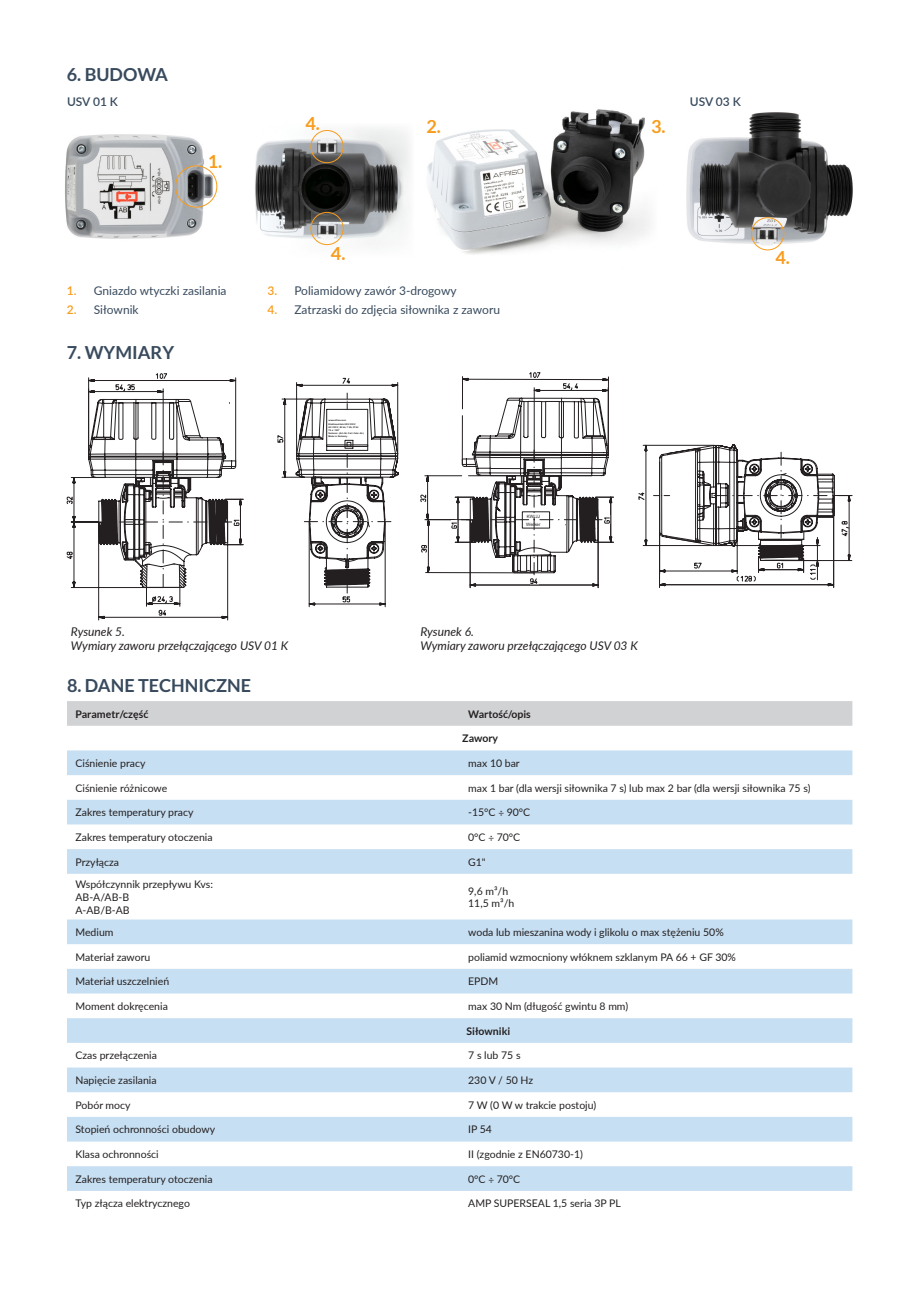
<style>
.page{position:relative;width:919px;height:1289px;background:#fff}
.page>*{position:absolute;margin:0;border:0;box-sizing:border-box;transform-origin:0 0}
.t1{font:700 18px "Lato";color:#384a5d}
.t2{font:700 18px "Lato";color:#f89c1c}
.t3{font:12px "Lato";color:#384a5d}
.t4{font:italic 12px/14.4px "Lato";color:#231f20}
.t5{font:600 12px "Lato";color:#384a5d}
.t6{font:10.5px "Lato";color:#231f20}
.t7{font:700 10.5px "Lato";color:#231f20}
.t8{font:4.5px/7.8px "Arial";color:#231f20}
.t9{font:700 2.25px/3.2px "Arial";color:#231f20}
.s1{font-weight:600;color:#f89c1c}
</style>
<div class="page">
<div style="left:67px;top:701px;width:785px;height:24px;background:#d1d2d4"></div>
<svg style="left:67px;top:750px;width:785px;height:440px"></svg>
<svg style="left:461px;top:701px;width:148px;height:140px"></svg>
<svg style="left:469px;top:584px;width:366px;height:5px"></svg>
<svg style="left:420px;top:372px;width:429px;height:212px"></svg>
<svg style="left:66px;top:373px;width:177px;height:248px"></svg>
<svg style="left:277px;top:377px;width:122px;height:230px"></svg>
<img style="left:65px;top:134px;width:153px;height:105px">
<img style="left:427px;top:109px;width:224px;height:146px">
<div style="left:175px;top:165px;width:42px;height:42px;border:1px solid #f89c1c;border-radius:50%"></div>
<img style="left:255px;top:128px;width:156px;height:118px">
<div style="left:310px;top:212px;width:33px;height:33px;border:1px solid #f89c1c;border-radius:50%"></div>
<div style="left:310px;top:130px;width:33px;height:33px;border:1px solid #f89c1c;border-radius:50%"></div>
<img style="left:686px;top:112px;width:167px;height:139px">
<div style="left:751px;top:217px;width:33px;height:33px;border:1px solid #f89c1c;border-radius:50%"></div>
<p class="t1" style="left:67px;top:64px;width:103px">6. BUDOWA</p>
<p class="t5" style="left:67px;top:93px;width:53px">USV 01 K</p>
<p class="t2" style="left:208px;top:151px;width:16px">1.</p>
<p class="t3" style="left:67px;top:281px;width:161px"><span class="s1">1.</span> Gniazdo wtyczki zasilania</p>
<p class="t3" style="left:67px;top:301px;width:73px"><span class="s1">2.</span> Siłownik</p>
<p class="t1" style="left:67px;top:342px;width:109px">7. WYMIARY</p>
<p class="t2" style="left:305px;top:113px;width:16px">4.</p>
<p class="t2" style="left:426px;top:116px;width:16px">2.</p>
<p class="t2" style="left:651px;top:116px;width:16px">3.</p>
<p class="t5" style="left:689px;top:93px;width:53px">USV 03 K</p>
<p class="t2" style="left:331px;top:243px;width:16px">4.</p>
<p class="t3" style="left:267px;top:281px;width:191px"><span class="s1">3.</span> Poliamidowy zawór 3-drogowy</p>
<p class="t3" style="left:267px;top:301px;width:234px"><span class="s1">4.</span> Zatrzaski do zdjęcia siłownika z zaworu</p>
<p class="t9" style="left:328px;top:419px;width:19px">www.afriso.com</p>
<p class="t9" style="left:328px;top:435px;width:20px">Made in Germany</p>
<p class="t9" style="left:328px;top:422px;width:31px">Elektroantrieb USV 230 V<br>AC 230 V, 50 Hz, 7 VA, IP 54</p>
<p class="t9" style="left:328px;top:432px;width:37px">Seriennr. (Art.-Nr. Fert. Fabr.-Nr.)</p>
<p class="t9" style="left:328px;top:429px;width:12px">75 s / 180°</p>
<p class="t8" style="left:526px;top:512px;width:16px">KW/JJ<br>Werker</p>
<p class="t2" style="left:775px;top:247px;width:16px">4.</p>
<p class="t4" style="left:71px;top:623px;width:219px">Rysunek 5.<br>Wymiary zaworu przełączającego USV 01 K</p>
<p class="t4" style="left:420px;top:623px;width:219px">Rysunek 6.<br>Wymiary zaworu przełączającego USV 03 K</p>
<p class="t1" style="left:67px;top:675px;width:186px">8. DANE TECHNICZNE</p>
<p class="t7" style="left:75px;top:707px;width:74px">Parametr/część</p>
<p class="t7" style="left:468px;top:707px;width:64px">Wartość/opis</p>
<p class="t7" style="left:462px;top:732px;width:38px">Zawory</p>
<p class="t6" style="left:75px;top:755px;width:71px">Ciśnienie pracy</p>
<p class="t6" style="left:468px;top:755px;width:53px">max 10 bar</p>
<p class="t6" style="left:75px;top:780px;width:93px">Ciśnienie różnicowe</p>
<p class="t6" style="left:468px;top:780px;width:344px">max 1 bar (dla wersji siłownika 7 s) lub max 2 bar (dla wersji siłownika 75 s)</p>
<p class="t6" style="left:75px;top:805px;width:119px">Zakres temperatury pracy</p>
<p class="t6" style="left:468px;top:805px;width:64px">-15°C ÷ 90°C</p>
<p class="t6" style="left:75px;top:829px;width:139px">Zakres temperatury otoczenia</p>
<p class="t6" style="left:468px;top:829px;width:54px">0°C ÷ 70°C</p>
<p class="t6" style="left:75px;top:854px;width:45px">Przyłącza</p>
<p class="t6" style="left:468px;top:854px;width:19px">G1"</p>
<p class="t6" style="left:75px;top:877px;width:139px">Współczynnik przepływu Kvs:</p>
<p class="t6" style="left:75px;top:889px;width:55px">AB-A/AB-B</p>
<p class="t6" style="left:75px;top:902px;width:56px">A-AB/B-AB</p>
<p class="t6" style="left:468px;top:883px;width:41px">9,6 m³/h</p>
<p class="t6" style="left:468px;top:895px;width:48px">11,5 m³/h</p>
<p class="t6" style="left:75px;top:924px;width:40px">Medium</p>
<p class="t6" style="left:468px;top:924px;width:257px">woda lub mieszanina wody i glikolu o max stężeniu 50%</p>
<p class="t6" style="left:75px;top:949px;width:76px">Materiał zaworu</p>
<p class="t6" style="left:468px;top:949px;width:269px">poliamid wzmocniony włóknem szklanym PA 66 + GF 30%</p>
<p class="t6" style="left:75px;top:974px;width:95px">Materiał uszczelnień</p>
<p class="t6" style="left:468px;top:974px;width:32px">EPDM</p>
<p class="t6" style="left:75px;top:998px;width:94px">Moment dokręcenia</p>
<p class="t6" style="left:468px;top:998px;width:161px">max 30 Nm (długość gwintu 8 mm)</p>
<p class="t7" style="left:466px;top:1024px;width:45px">Siłowniki</p>
<p class="t6" style="left:75px;top:1048px;width:83px">Czas przełączenia</p>
<p class="t6" style="left:468px;top:1048px;width:54px">7 s lub 75 s</p>
<p class="t6" style="left:75px;top:1072px;width:83px">Napięcie zasilania</p>
<p class="t6" style="left:468px;top:1072px;width:66px">230 V / 50 Hz</p>
<p class="t6" style="left:75px;top:1097px;width:57px">Pobór mocy</p>
<p class="t6" style="left:468px;top:1097px;width:130px">7 W (0 W w trakcie postoju)</p>
<p class="t6" style="left:75px;top:1122px;width:141px">Stopień ochronności obudowy</p>
<p class="t6" style="left:468px;top:1122px;width:25px">IP 54</p>
<p class="t6" style="left:75px;top:1146px;width:85px">Klasa ochronności</p>
<p class="t6" style="left:468px;top:1146px;width:116px">II (zgodnie z EN60730-1)</p>
<p class="t6" style="left:75px;top:1171px;width:139px">Zakres temperatury otoczenia</p>
<p class="t6" style="left:468px;top:1171px;width:54px">0°C ÷ 70°C</p>
<p class="t6" style="left:75px;top:1196px;width:116px">Typ złącza elektrycznego</p>
<p class="t6" style="left:468px;top:1196px;width:154px">AMP SUPERSEAL 1,5 seria 3P PL</p>
</div>
